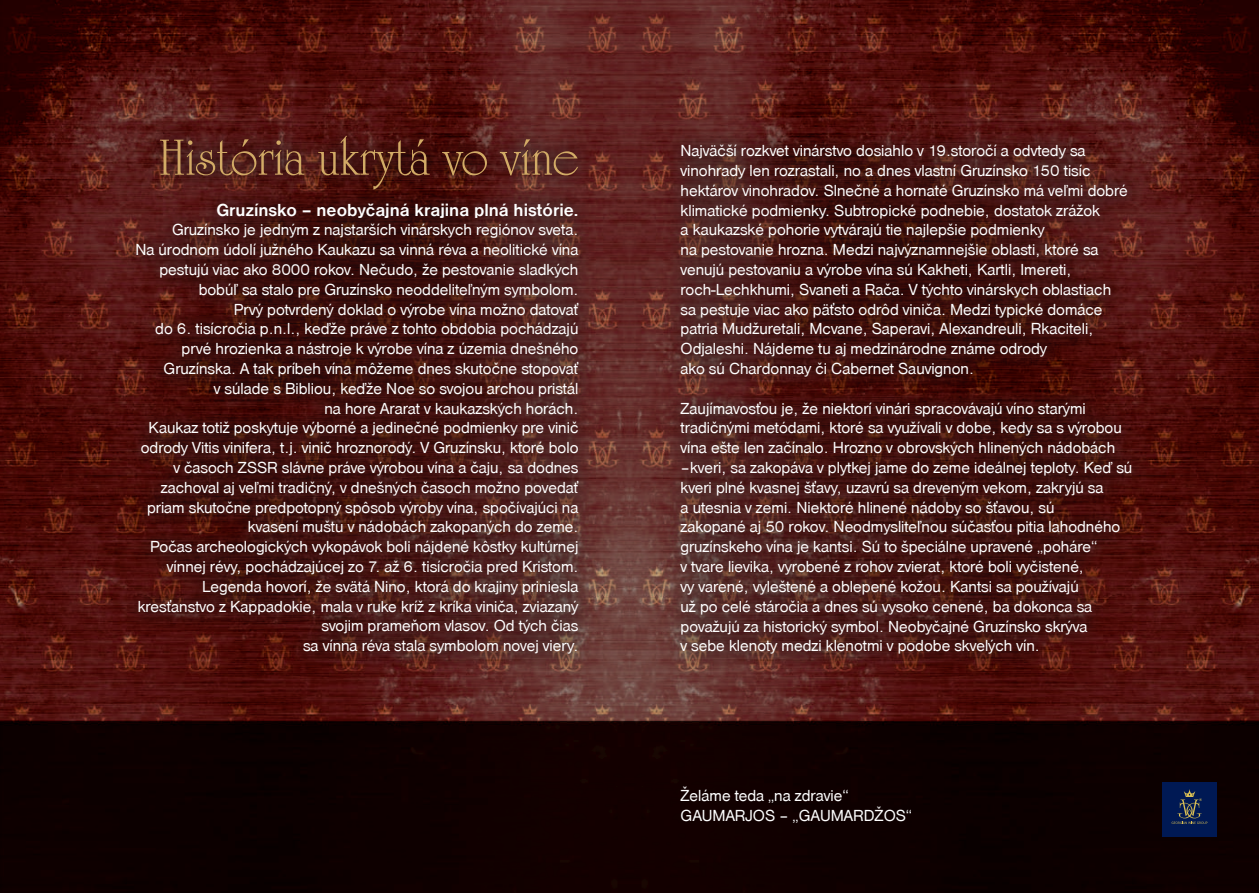
<style>
.page{position:relative;width:1259px;height:893px;background:#fff}
.page>*{position:absolute;margin:0;border:0;box-sizing:border-box;transform-origin:0 0}
.t1{font:52.5px "University TEE";color:#d2ab66}
.t2{font:700 18px "Nimbus Sans DEE";color:#fff}
.t3{font:16.5px/19.8px "Nimbus Sans DEE";color:#fff}
</style>
<div class="page">
<img style="left:0;top:0;width:1259px;height:893px">
<div style="left:139px;top:115px;width:453px;height:88px;background:#231f20;opacity:.7"></div>
<div style="left:1162px;top:783px;width:54px;height:54px;background:#001954"></div>
<svg style="left:1171px;top:789px;width:36px;height:35px"></svg>
<div style="left:116px;top:182px;width:478px;height:486px;background:#231f20;opacity:.7"></div>
<div style="left:659px;top:124px;width:487px;height:545px;background:#231f20;opacity:.7"></div>
<h1 class="t1" style="left:159px;top:128px;width:421px">História ukrytá vo víne</h1>
<p class="t2" style="left:216px;top:200px;width:363px">Gruzínsko – neobyčajná krajina plná histórie.</p>
<p class="t3" style="left:135px;top:220px;width:444px;text-align:right">Gruzínsko je jedným z najstarších vinárskych regiónov sveta.<br>Na úrodnom údolí južného Kaukazu sa vinná réva a neolitické vína pestujú viac ako 8000 rokov. Nečudo, že pestovanie sladkých bobúľ sa stalo pre Gruzínsko neoddeliteľným symbolom.<br>Prvý potvrdený doklad o výrobe vína možno datovať<br>do 6. tisícročia p.n.l., keďže práve z tohto obdobia pochádzajú prvé hrozienka a nástroje k výrobe vína z územia dnešného Gruzínska. A tak príbeh vína môžeme dnes skutočne stopovať<br>v súlade s Bibliou, keďže Noe so svojou archou pristál<br>na hore Ararat v kaukazských horách.<br>Kaukaz totiž poskytuje výborné a jedinečné podmienky pre vinič odrody Vitis vinifera, t.j. vinič hroznorodý. V Gruzínsku, ktoré bolo v časoch ZSSR slávne práve výrobou vína a čaju, sa dodnes zachoval aj veľmi tradičný, v dnešných časoch možno povedať priam skutočne predpotopný spôsob výroby vína, spočívajúci na kvasení muštu v nádobách zakopaných do zeme.<br>Počas archeologických vykopávok boli nájdené kôstky kultúrnej vínnej révy, pochádzajúcej zo 7. až 6. tisícročia pred Kristom.<br>Legenda hovorí, že svätá Nino, ktorá do krajiny priniesla kresťanstvo z Kappadokie, mala v ruke kríž z kríka viniča, zviazaný svojim prameňom vlasov. Od tých čias<br>sa vínna réva stala symbolom novej viery.</p>
<p class="t3" style="left:680px;top:141px;width:449px">Najväčší rozkvet vinárstvo dosiahlo v 19.storočí a odvtedy sa vinohrady len rozrastali, no a dnes vlastní Gruzínsko 150 tisíc hektárov vinohradov. Slnečné a hornaté Gruzínsko má veľmi dobré klimatické podmienky. Subtropické podnebie, dostatok zrážok<br>a kaukazské pohorie vytvárajú tie najlepšie podmienky<br>na pestovanie hrozna. Medzi najvýznamnejšie oblasti, ktoré sa venujú pestovaniu a výrobe vína sú Kakheti, Kartli, Imereti, roch-Lechkhumi, Svaneti a Rača. V týchto vinárskych oblastiach sa pestuje viac ako päťsto odrôd viniča. Medzi typické domáce patria Mudžuretali, Mcvane, Saperavi, Alexandreuli, Rkaciteli, Odjaleshi. Nájdeme tu aj medzinárodne známe odrody<br>ako sú Chardonnay či Cabernet Sauvignon.</p>
<p class="t3" style="left:680px;top:398px;width:453px">Zaujímavosťou je, že niektorí vinári spracovávajú víno starými tradičnými metódami, ktoré sa využívali v dobe, kedy sa s výrobou vína ešte len začínalo. Hrozno v obrovských hlinených nádobách –kveri, sa zakopáva v plytkej jame do zeme ideálnej teploty. Keď sú kveri plné kvasnej šťavy, uzavrú sa dreveným vekom, zakryjú sa<br>a utesnia v zemi. Niektoré hlinené nádoby so šťavou, sú<br>zakopané aj 50 rokov. Neodmysliteľnou súčasťou pitia lahodného gruzínskeho vína je kantsi. Sú to špeciálne upravené „poháre“<br>v tvare lievika, vyrobené z rohov zvierat, ktoré boli vyčistené,<br>vy varené, vyleštené a oblepené kožou. Kantsi sa používajú<br>už po celé stáročia a dnes sú vysoko cenené, ba dokonca sa považujú za historický symbol. Neobyčajné Gruzínsko skrýva<br>v sebe klenoty medzi klenotmi v podobe skvelých vín.</p>
<p class="t3" style="left:680px;top:786px;width:233px">Želáme teda „na zdravie“<br>GAUMARJOS – „GAUMARDŽOS“</p>
</div>
